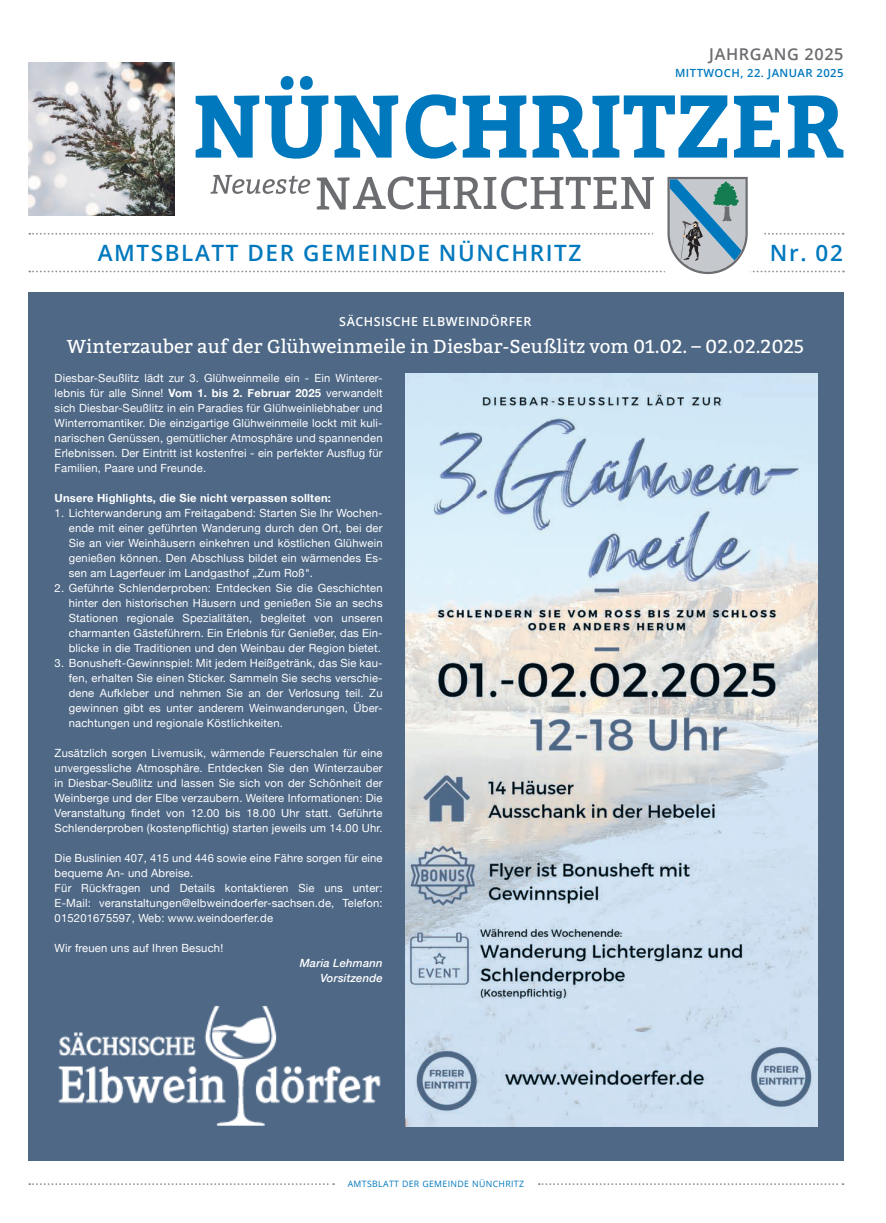
<style>
.page{position:relative;width:886px;height:1223px;background:#fff}
.page>*{position:absolute;margin:0;border:0;box-sizing:border-box;transform-origin:0 0}
.t1{font:600 22.5px "Open Sans";letter-spacing:.07em;color:#0078be}
.t2{font:18.75px "Bitter";color:#fff}
.t3{font:600 16.25px "Open Sans";letter-spacing:.04em;color:#6c6d70}
.t4{font:600 12.5px "Open Sans";letter-spacing:.04em;color:#fff}
.t5{font:11.25px/15px "Helvetica Neue";letter-spacing:.015em;color:#fff;text-align:justify}
.t6{font:700 11.25px "Helvetica Neue";letter-spacing:.015em;color:#fff}
.t7{font:italic 500 11.25px/15px "Helvetica Neue";letter-spacing:.015em;color:#fff;text-align:right}
.t8{font:600 11.25px "Open Sans";letter-spacing:.04em;color:#0078be}
.t9{font:8.75px "Open Sans";letter-spacing:.04em;color:#0078be}
.s1{font-weight:700}
</style>
<div class="page">
<svg style="left:29px;top:76px;width:815px;height:198px"></svg>
<svg style="left:29px;top:1183px;width:305px;height:2px"></svg>
<svg style="left:539px;top:1183px;width:304px;height:2px"></svg>
<img style="left:28px;top:63px;width:146px;height:153px">
<div style="left:28px;top:292px;width:816px;height:869px;background:#4e6886"></div>
<img style="left:405px;top:373px;width:413px;height:753px">
<img style="left:58px;top:1005px;width:323px;height:121px">
<h3 class="t3" style="left:709px;top:43px;width:136px">JAHRGANG 2025</h3>
<h1 class="t1" style="left:98px;top:237px;width:485px">AMTSBLATT DER GEMEINDE NÜNCHRITZ</h1>
<p class="t8" style="left:675px;top:66px;width:170px">MITTWOCH, 22. JANUAR 2025</p>
<h1 class="t1" style="left:770px;top:237px;width:74px">Nr. 02</h1>
<p class="t4" style="left:339px;top:313px;width:194px">SÄCHSISCHE ELBWEINDÖRFER</p>
<h2 class="t2" style="left:67px;top:333px;width:739px">Winterzauber auf der Glühweinmeile in Diesbar-Seußlitz vom 01.02. – 02.02.2025</h2>
<p class="t5" style="left:55px;top:371px;width:329px">Diesbar-Seußlitz lädt zur 3. Glühweinmeile ein - Ein Winterer&shy;lebnis für alle Sinne! <span class="s1">Vom 1. bis 2. Februar 2025</span> verwandelt sich Diesbar-Seußlitz in ein Paradies für Glühweinliebhaber und Winterromantiker. Die einzigartige Glühweinmeile lockt mit kuli&shy;narischen Genüssen, gemütlicher Atmosphäre und spannenden Erlebnissen. Der Eintritt ist kostenfrei - ein perfekter Ausflug für Familien, Paare und Freunde.</p>
<p class="t6" style="left:55px;top:489px;width:278px">Unsere Highlights, die Sie nicht verpassen sollten:</p>
<p class="t5" style="left:69px;top:506px;width:315px;text-indent:-14px">1. Lichterwanderung am Freitagabend: Starten Sie Ihr Wochen&shy;ende mit einer geführten Wanderung durch den Ort, bei der Sie an vier Weinhäusern einkehren und köstlichen Glühwein genießen können. Den Abschluss bildet ein wärmendes Es&shy;sen am Lagerfeuer im Landgasthof „Zum Roß".</p>
<p class="t5" style="left:69px;top:581px;width:315px;text-indent:-14px">2. Geführte Schlenderproben: Entdecken Sie die Geschichten hinter den historischen Häusern und genießen Sie an sechs Stationen regionale Spezialitäten, begleitet von unseren charmanten Gästeführern. Ein Erlebnis für Genießer, das Ein&shy;blicke in die Traditionen und den Weinbau der Region bietet.</p>
<p class="t5" style="left:69px;top:656px;width:315px;text-indent:-14px">3. Bonusheft-Gewinnspiel: Mit jedem Heißgetränk, das Sie kau&shy;fen, erhalten Sie einen Sticker. Sammeln Sie sechs verschie&shy;dene Aufkleber und nehmen Sie an der Verlosung teil. Zu gewinnen gibt es unter anderem Weinwanderungen, Über&shy;nachtungen und regionale Köstlichkeiten.</p>
<p class="t5" style="left:55px;top:746px;width:329px">Zusätzlich sorgen Livemusik, wärmende Feuerschalen für eine unvergessliche Atmosphäre. Entdecken Sie den Winterzauber in Diesbar-Seußlitz und lassen Sie sich von der Schönheit der Weinberge und der Elbe verzaubern. Weitere Informationen: Die Veranstaltung findet von 12.00 bis 18.00 Uhr statt. Geführte Schlenderproben (kostenpflichtig) starten jeweils um 14.00 Uhr.</p>
<p class="t5" style="left:55px;top:851px;width:329px;text-align:left">Die Buslinien 407, 415 und 446 sowie eine Fähre sorgen für eine bequeme An- und Abreise.<br>Für Rückfragen und Details kontaktieren Sie uns unter:<br>E-Mail: veranstaltungen@elbweindoerfer-sachsen.de, Telefon:<br>015201675597, Web: www.weindoerfer.de</p>
<p class="t5" style="left:55px;top:941px;width:170px">Wir freuen uns auf Ihren Besuch!</p>
<p class="t7" style="left:300px;top:954px;width:84px">Maria Lehmann<br>Vorsitzende</p>
<p class="t9" style="left:348px;top:1177px;width:178px">AMTSBLATT DER GEMEINDE NÜNCHRITZ</p>
</div>
